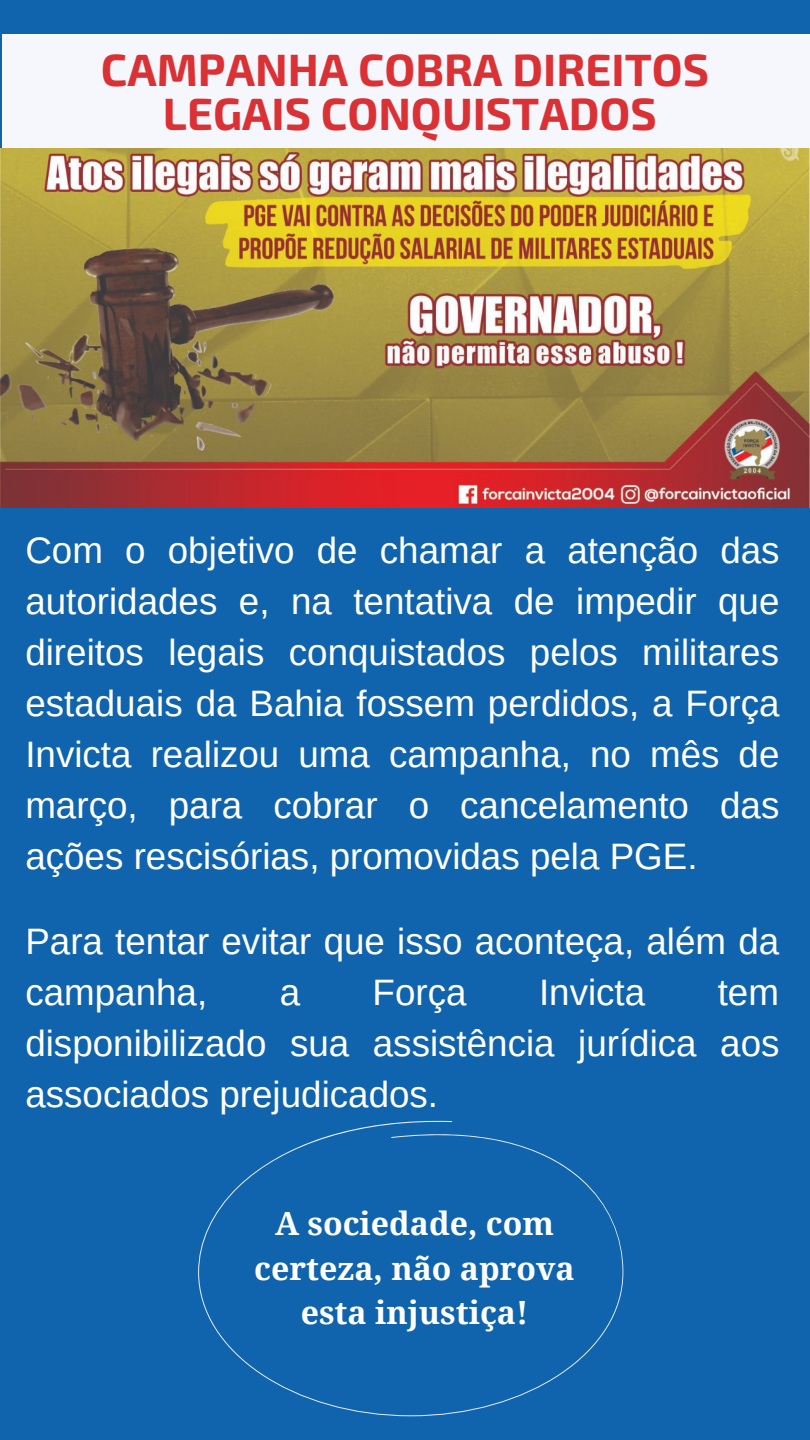
<style>
.page{position:relative;width:810px;height:1440px;background:#1064ad}
.page>*{position:absolute;margin:0;border:0;box-sizing:border-box;transform-origin:0 0}
.t1{font:700 45.2px "Exo 2";color:#da3135}
.t2{font:36.8px/51px "Arimo";color:#fff;text-align:justify}
.t3{font:700 32.1px/44.5px "Noto Serif";color:#fff;text-align:center}
</style>
<div class="page">
<div style="left:3px;top:35px;width:807px;height:1371px;background:#f6f6fd"></div>
<img style="left:0;top:148px;width:810px;height:361px">
<div style="left:0;top:509px;width:810px;height:908px;background:#1064ad"></div>
<svg style="left:198px;top:1120px;width:425px;height:296px"></svg>
<p class="t1" style="left:101px;top:41px;width:610px">CAMPANHA COBRA DIREITOS</p>
<p class="t1" style="left:163px;top:85px;width:495px">LEGAIS CONQUISTADOS</p>
<p class="t2" style="left:25px;top:525px;width:756px">Com o objetivo de chamar a atenção das autoridades e, na tentativa de impedir que direitos legais conquistados pelos militares estaduais da Bahia fossem perdidos, a Força Invicta realizou uma campanha, no mês de março, para cobrar o cancelamento das ações rescisórias, promovidas pela PGE.</p>
<p class="t2" style="left:25px;top:916px;width:755px">Para tentar evitar que isso aconteça, além da campanha,</p>
<p class="t2" style="left:280px;top:967px;width:22px">a</p>
<p class="t2" style="left:373px;top:967px;width:95px">Força</p>
<p class="t2" style="left:539px;top:967px;width:108px">Invicta</p>
<p class="t2" style="left:25px;top:967px;width:756px;text-indent:692px">tem disponibilizado sua assistência jurídica aos associados prejudicados.</p>
<p class="t3" style="left:254px;top:1200px;width:322px">A sociedade, com certeza, não aprova esta injustiça!</p>
</div>
